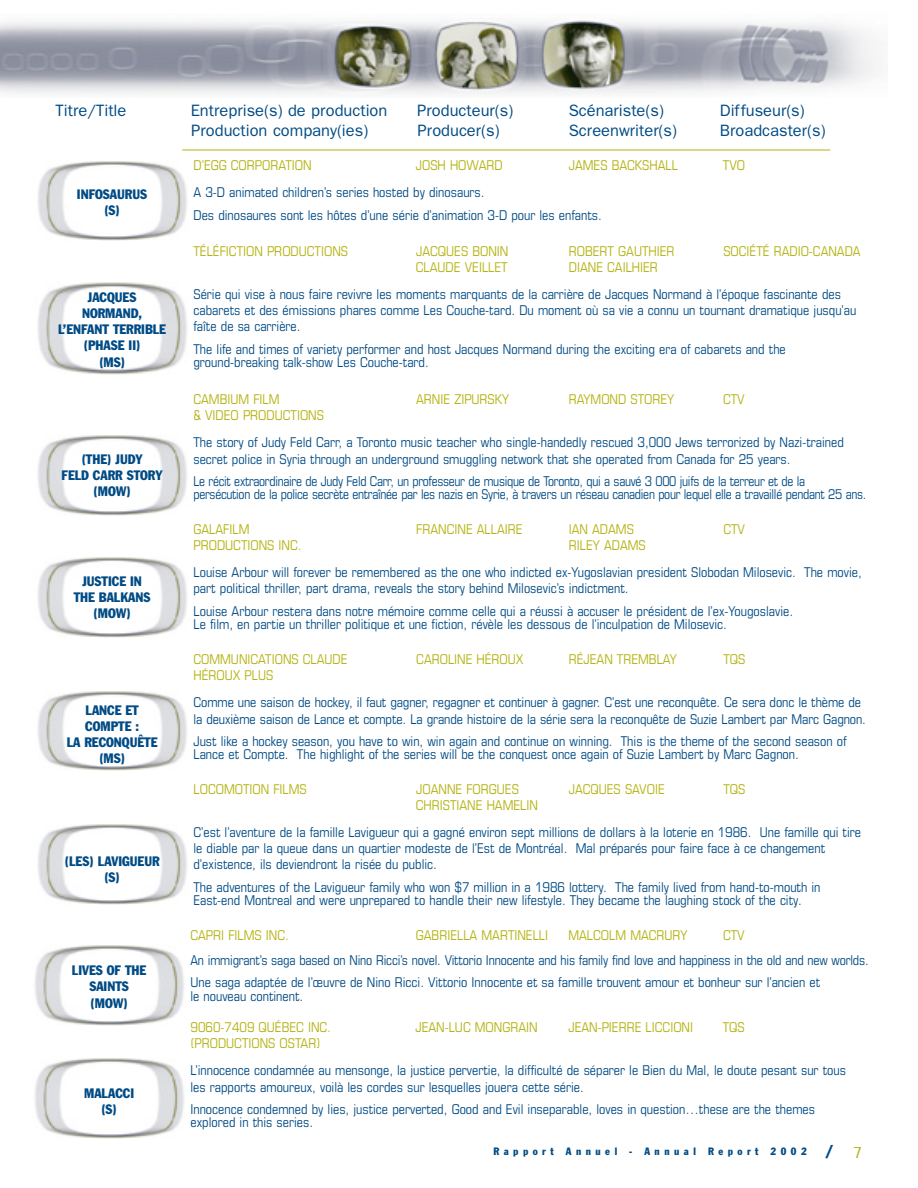
<style>
.page{position:relative;width:918px;height:1188px;background:#fff}
.page>*{position:absolute;margin:0;border:0;box-sizing:border-box;transform-origin:0 0}
.t1{font:16.5px "Franklin Gothic";color:#004b85}
.t2{font:condensed 13.5px/16.2px "Eurostile";color:#004b85}
.t3{font:condensed 13.5px "Eurostile";color:#b3b20f}
.t4{font:condensed 13.5px/13.2px "Eurostile";letter-spacing:-.02em;color:#004b85;scale:.96 1}
.t5{font:condensed 13.5px/16.2px "Franklin Gothic";color:#004b85;text-align:center}
.t6{font:condensed 10.5px "Franklin Gothic";letter-spacing:.43em;color:#004b85}
.s1{font-size:18px}
</style>
<div class="page">
<hr style="left:182px;top:150px;width:648px;height:1px;background:#b3b20f">
<img style="left:0;top:20px;width:881px;height:76px">
<img style="left:38px;top:161px;width:149px;height:80px">
<img style="left:38px;top:282px;width:149px;height:92px">
<img style="left:38px;top:435px;width:149px;height:80px">
<img style="left:38px;top:557px;width:149px;height:80px">
<img style="left:38px;top:691px;width:149px;height:80px">
<img style="left:38px;top:824px;width:149px;height:81px">
<img style="left:35px;top:945px;width:149px;height:80px">
<img style="left:35px;top:1058px;width:149px;height:81px">
<p class="t1" style="left:56px;top:105px;width:72px">Titre/Title</p>
<p class="t1" style="left:191px;top:105px;width:198px">Entreprise(s) de production</p>
<p class="t1" style="left:417px;top:105px;width:98px">Producteur(s)</p>
<p class="t1" style="left:569px;top:105px;width:97px">Scénariste(s)</p>
<p class="t1" style="left:720px;top:105px;width:86px">Diffuseur(s)</p>
<p class="t1" style="left:191px;top:125px;width:179px">Production company(ies)</p>
<p class="t1" style="left:418px;top:125px;width:84px">Producer(s)</p>
<p class="t1" style="left:569px;top:125px;width:110px">Screenwriter(s)</p>
<p class="t1" style="left:720px;top:125px;width:107px">Broadcaster(s)</p>
<p class="t5" style="left:77px;top:187px;width:72px">INFOSAURUS (S)</p>
<p class="t5" style="left:58px;top:290px;width:109px">JACQUES<br>NORMAND,<br>L’ENFANT TERRIBLE (PHASE II)<br>(MS)</p>
<p class="t5" style="left:62px;top:452px;width:103px">(THE) JUDY<br>FELD CARR STORY (MOW)</p>
<p class="t5" style="left:74px;top:574px;width:78px">JUSTICE IN<br>THE BALKANS (MOW)</p>
<p class="t5" style="left:67px;top:703px;width:92px">LANCE ET<br>COMPTE :<br>LA RECONQUÊTE (MS)</p>
<p class="t5" style="left:65px;top:854px;width:96px">(LES) LAVIGUEUR (S)</p>
<p class="t5" style="left:72px;top:963px;width:76px">LIVES OF THE<br>SAINTS (MOW)</p>
<p class="t5" style="left:84px;top:1086px;width:51px">MALACCI (S)</p>
<p class="t3" style="left:194px;top:161px;width:120px">D’EGG CORPORATION</p>
<p class="t3" style="left:416px;top:161px;width:88px">JOSH HOWARD</p>
<p class="t3" style="left:569px;top:161px;width:111px">JAMES BACKSHALL</p>
<p class="t3" style="left:723px;top:161px;width:24px">TVO</p>
<p class="t2" style="left:194px;top:183px;width:410px;line-height:22.5px">A 3-D animated children’s series hosted by dinosaurs.<br>Des dinosaures sont les hôtes d’une série d’animation 3-D pour les enfants.</p>
<p class="t3" style="left:194px;top:246px;width:156px">TÉLÉFICTION PRODUCTIONS</p>
<p class="t3" style="left:416px;top:246px;width:94px">JACQUES BONIN</p>
<p class="t3" style="left:569px;top:246px;width:107px">ROBERT GAUTHIER</p>
<p class="t3" style="left:723px;top:246px;width:139px">SOCIÉTÉ RADIO-CANADA</p>
<p class="t3" style="left:416px;top:262px;width:93px">CLAUDE VEILLET</p>
<p class="t3" style="left:569px;top:262px;width:91px">DIANE CAILHIER</p>
<p class="t2" style="left:194px;top:287px;width:664px">Série qui vise à nous faire revivre les moments marquants de la carrière de Jacques Normand à l’époque fascinante des cabarets et des émissions phares comme Les Couche-tard. Du moment où sa vie a connu un tournant dramatique jusqu’au faîte de sa carrière.</p>
<p class="t2" style="left:194px;top:344px;width:594px;line-height:13.2px">The life and times of variety performer and host Jacques Normand during the exciting era of cabarets and the ground-breaking talk-show Les Couche-tard.</p>
<p class="t3" style="left:194px;top:394px;width:88px">CAMBIUM FILM</p>
<p class="t3" style="left:416px;top:394px;width:94px">ARNIE ZIPURSKY</p>
<p class="t3" style="left:569px;top:394px;width:107px">RAYMOND STOREY</p>
<p class="t3" style="left:723px;top:394px;width:23px">CTV</p>
<p class="t3" style="left:194px;top:411px;width:132px">&amp; VIDEO PRODUCTIONS</p>
<p class="t2" style="left:194px;top:436px;width:652px">The story of Judy Feld Carr, a Toronto music teacher who single-handedly rescued 3,000 Jews terrorized by Nazi-trained secret police in Syria through an underground smuggling network that she operated from Canada for 25 years.</p>
<p class="t4" style="left:194px;top:476px;width:703px">Le récit extraordinaire de Judy Feld Carr, un professeur de musique de Toronto, qui a sauvé 3 000 juifs de la terreur et de la<br>persécution de la police secrète entraînée par les nazis en Syrie, à travers un réseau canadien pour lequel elle a travaillé pendant 25 ans.</p>
<p class="t3" style="left:194px;top:524px;width:57px">GALAFILM</p>
<p class="t3" style="left:416px;top:524px;width:108px">FRANCINE ALLAIRE</p>
<p class="t3" style="left:569px;top:524px;width:67px">IAN ADAMS</p>
<p class="t3" style="left:723px;top:524px;width:23px">CTV</p>
<p class="t3" style="left:194px;top:540px;width:110px">PRODUCTIONS INC.</p>
<p class="t3" style="left:569px;top:540px;width:78px">RILEY ADAMS</p>
<p class="t2" style="left:194px;top:565px;width:670px">Louise Arbour will forever be remembered as the one who indicted ex-Yugoslavian president Slobodan Milosevic. The movie, part political thriller, part drama, reveals the story behind Milosevic’s indictment.</p>
<p class="t2" style="left:194px;top:606px;width:601px;line-height:13.2px">Louise Arbour restera dans notre mémoire comme celle qui a réussi à accuser le président de l’ex-Yougoslavie.<br>Le film, en partie un thriller politique et une fiction, révèle les dessous de l’inculpation de Milosevic.</p>
<p class="t3" style="left:194px;top:654px;width:156px">COMMUNICATIONS CLAUDE</p>
<p class="t3" style="left:416px;top:654px;width:109px">CAROLINE HÉROUX</p>
<p class="t3" style="left:569px;top:654px;width:109px">RÉJEAN TREMBLAY</p>
<p class="t3" style="left:723px;top:654px;width:23px">TQS</p>
<p class="t3" style="left:194px;top:671px;width:81px">HÉROUX PLUS</p>
<p class="t2" style="left:194px;top:696px;width:674px">Comme une saison de hockey, il faut gagner, regagner et continuer à gagner. C’est une reconquête. Ce sera donc le thème de la deuxième saison de Lance et compte. La grande histoire de la série sera la reconquête de Suzie Lambert par Marc Gagnon.</p>
<p class="t2" style="left:194px;top:736px;width:655px;line-height:13.2px">Just like a hockey season, you have to win, win again and continue on winning. This is the theme of the second season of<br>Lance et Compte. The highlight of the series will be the conquest once again of Suzie Lambert by Marc Gagnon.</p>
<p class="t3" style="left:194px;top:784px;width:115px">LOCOMOTION FILMS</p>
<p class="t3" style="left:416px;top:784px;width:104px">JOANNE FORGUES</p>
<p class="t3" style="left:569px;top:784px;width:97px">JACQUES SAVOIE</p>
<p class="t3" style="left:723px;top:784px;width:23px">TQS</p>
<p class="t3" style="left:416px;top:800px;width:124px">CHRISTIANE HAMELIN</p>
<p class="t2" style="left:194px;top:825px;width:669px">C’est l’aventure de la famille Lavigueur qui a gagné environ sept millions de dollars à la loterie en 1986. Une famille qui tire le diable par la queue dans un quartier modeste de l’Est de Montréal. Mal préparés pour faire face à ce changement d’existence, ils deviendront la risée du public.</p>
<p class="t2" style="left:194px;top:882px;width:629px;line-height:13.2px">The adventures of the Lavigueur family who won $7 million in a 1986 lottery. The family lived from hand-to-mouth in<br>East-end Montreal and were unprepared to handle their new lifestyle. They became the laughing stock of the city.</p>
<p class="t3" style="left:190px;top:930px;width:100px">CAPRI FILMS INC.</p>
<p class="t3" style="left:416px;top:930px;width:134px">GABRIELLA MARTINELLI</p>
<p class="t3" style="left:568px;top:930px;width:120px">MALCOLM MACRURY</p>
<p class="t3" style="left:723px;top:930px;width:23px">CTV</p>
<p class="t2" style="left:190px;top:950px;width:680px;line-height:22.5px">An immigrant’s saga based on Nino Ricci’s novel. Vittorio Innocente and his family find love and happiness in the old and new worlds.<br>Une saga adaptée de l’œuvre de Nino Ricci. Vittorio Innocente et sa famille trouvent amour et bonheur sur l’ancien et</p>
<p class="t2" style="left:190px;top:989px;width:114px">le nouveau continent.</p>
<p class="t3" style="left:190px;top:1022px;width:142px">9060-7409 QUÉBEC INC.</p>
<p class="t3" style="left:415px;top:1022px;width:124px">JEAN-LUC MONGRAIN</p>
<p class="t3" style="left:568px;top:1022px;width:126px">JEAN-PIERRE LICCIONI</p>
<p class="t3" style="left:723px;top:1022px;width:23px">TQS</p>
<p class="t3" style="left:190px;top:1039px;width:131px">(PRODUCTIONS OSTAR)</p>
<p class="t2" style="left:190px;top:1064px;width:657px">L’innocence condamnée au mensonge, la justice pervertie, la difficulté de séparer le Bien du Mal, le doute pesant sur tous les rapports amoureux, voilà les cordes sur lesquelles jouera cette série.</p>
<p class="t2" style="left:190px;top:1104px;width:626px;line-height:13.2px">Innocence condemned by lies, justice perverted, Good and Evil inseparable, loves in question…these are the themes explored in this series.</p>
<p class="t6" style="left:493px;top:1147px;width:340px">Rapport Annuel - Annual Report 2002 <span class="s1">/</span></p>
</div>
